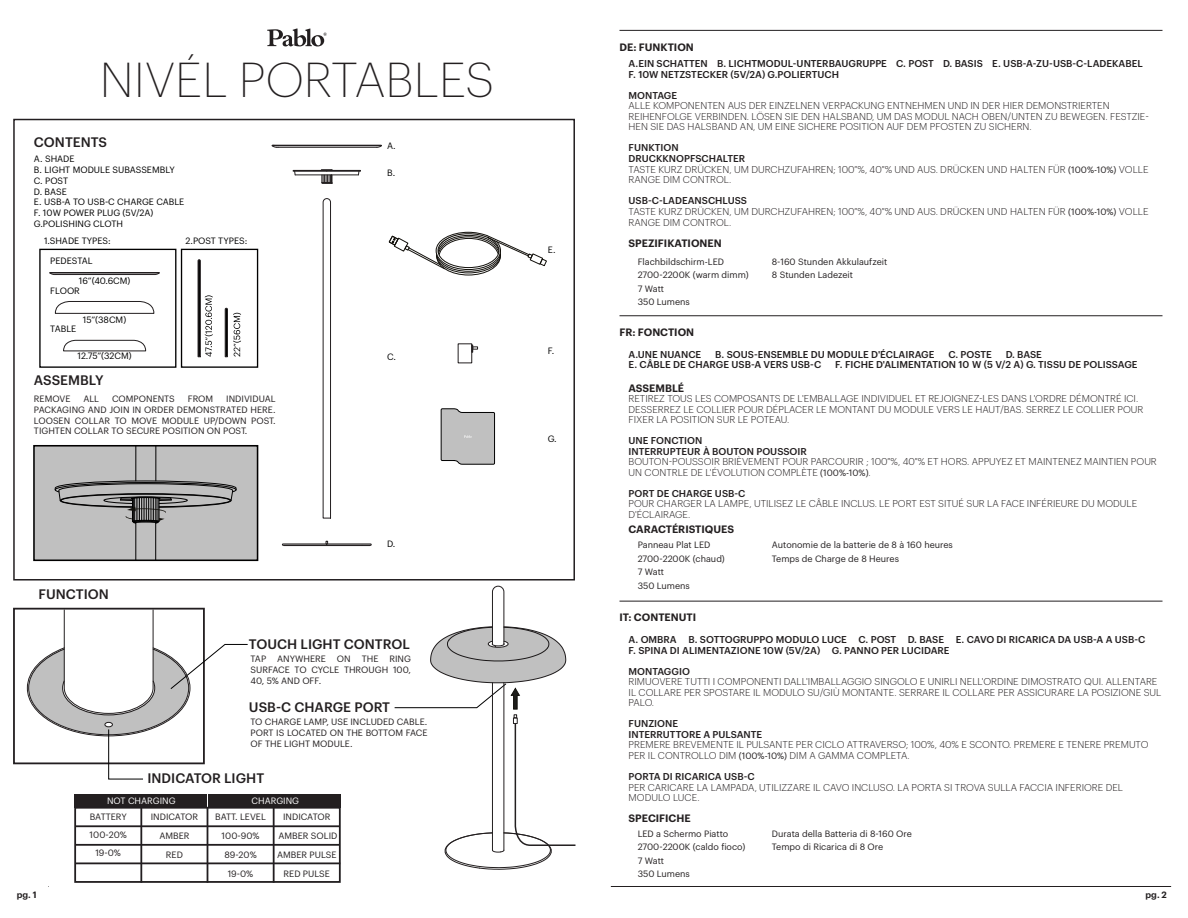
<style>
.page{position:relative;width:1188px;height:918px;background:#fff}
.page>*{position:absolute;margin:0;border:0;box-sizing:border-box;transform-origin:0 0}
.t1{font:200 48px "Graphik";color:#231f20}
.t2{font:500 13.5px "Graphik";color:#231f20}
.t3{font:600 10.5px "Graphik";color:#231f20}
.t4{font:300 9.75px/10.5px "Graphik";color:#231f20}
.t5{font:500 9.75px/10.5px "Graphik";color:#231f20}
.t6{font:9px/13.5px "Graphik";color:#231f20}
.t7{font:9px/10.8px "Graphik";color:#010000}
.t8{font:9px "Graphik";color:#fff}
.t9{font:600 9px "Graphik";color:#231f20}
.t10{font:9px "Graphik";color:#000}
.s1{font-weight:500}
.s2{font-weight:400;font-size:9px}
</style>
<div class="page">
<svg style="left:267px;top:29px;width:60px;height:17px"></svg>
<hr style="left:611px;top:886px;width:560px;height:1px;background:#231f20">
<hr style="left:620px;top:30px;width:543px;height:1px;background:#231f20">
<hr style="left:620px;top:601px;width:543px;height:1px;background:#231f20">
<hr style="left:620px;top:315px;width:543px;height:1px;background:#231f20">
<div style="left:13px;top:608px;width:192px;height:156px;border:2px solid #221e20"></div>
<div style="left:33px;top:445px;width:225px;height:116px;border:2px solid #010000"></div>
<svg style="left:34px;top:446px;width:224px;height:114px;background:#afafaf"></svg>
<div style="left:74px;top:795px;width:133px;height:13px;background:#231f20"></div>
<div style="left:208px;top:795px;width:133px;height:13px;background:#231f20"></div>
<div style="left:74px;top:807px;width:267px;height:76px;border:2px solid #221e20"></div>
<hr style="left:140px;top:808px;width:2px;height:75px;background:#221e20">
<hr style="left:207px;top:808px;width:1px;height:75px;background:#221e20">
<hr style="left:273px;top:808px;width:2px;height:75px;background:#221e20">
<hr style="left:75px;top:825px;width:265px;height:2px;background:#221e20">
<hr style="left:75px;top:844px;width:265px;height:2px;background:#221e20">
<hr style="left:75px;top:862px;width:265px;height:2px;background:#221e20">
<svg style="left:471px;top:345px;width:7px;height:8px"></svg>
<div style="left:13px;top:119px;width:562px;height:462px;border:2px solid #221e20"></div>
<svg style="left:271px;top:144px;width:111px;height:4px"></svg>
<hr style="left:274px;top:145px;width:107px;height:1px;background:#231f20">
<svg style="left:323px;top:198px;width:8px;height:321px"></svg>
<svg style="left:282px;top:541px;width:90px;height:5px"></svg>
<svg style="left:293px;top:169px;width:68px;height:15px"></svg>
<svg style="left:389px;top:232px;width:158px;height:44px"></svg>
<svg style="left:49px;top:272px;width:111px;height:3px"></svg>
<hr style="left:52px;top:272px;width:107px;height:1px;background:#231f20">
<svg style="left:197px;top:259px;width:16px;height:98px"></svg>
<svg style="left:225px;top:308px;width:16px;height:49px"></svg>
<svg style="left:55px;top:301px;width:99px;height:13px"></svg>
<svg style="left:63px;top:340px;width:83px;height:12px"></svg>
<div style="left:39px;top:249px;width:137px;height:119px;border:1px solid #010000"></div>
<div style="left:181px;top:249px;width:77px;height:119px;border:1px solid #010000"></div>
<svg style="left:394px;top:586px;width:182px;height:284px"></svg>
<svg style="left:27px;top:609px;width:221px;height:171px"></svg>
<svg style="left:441px;top:409px;width:54px;height:55px;background:#b9b9b9"></svg>
<h1 class="t1" style="left:100px;top:45px;width:396px">NIVÉL PORTABLES</h1>
<h2 class="t2" style="left:34px;top:131px;width:75px">CONTENTS</h2>
<p class="t7" style="left:34px;top:153px;width:152px">A. SHADE<br>B. LIGHT MODULE SUBASSEMBLY<br>C. POST<br>D. BASE<br>E. USB-A TO USB-C CHARGE CABLE<br>F. 10W POWER PLUG (5V/2A)<br>G.POLISHING CLOTH</p>
<p class="t7" style="left:50px;top:255px;width:44px">PEDESTAL</p>
<p class="t7" style="left:186px;top:235px;width:63px">2.POST TYPES:</p>
<p class="t7" style="left:44px;top:235px;width:68px">1.SHADE TYPES:</p>
<p class="t7" style="left:79px;top:275px;width:53px">16”(40.6CM)</p>
<p class="t7" style="left:83px;top:314px;width:45px">15”(38CM)</p>
<p class="t7" style="left:77px;top:350px;width:56px">12.75”(32CM)</p>
<p class="t7" style="left:50px;top:284px;width:31px">FLOOR</p>
<p class="t7" style="left:50px;top:323px;width:27px">TABLE</p>
<h2 class="t2" style="left:34px;top:370px;width:71px">ASSEMBLY</h2>
<p class="t6" style="left:34px;top:391px;width:38px">REMOVE</p>
<p class="t6" style="left:83px;top:391px;width:17px">ALL</p>
<p class="t6" style="left:112px;top:391px;width:64px">COMPONENTS</p>
<p class="t6" style="left:188px;top:391px;width:27px">FROM</p>
<p class="t6" style="left:34px;top:393px;width:243px;line-height:10.8px;text-align:justify;text-indent:192px">INDIVIDUAL PACKAGING AND JOIN IN ORDER DEMONSTRATED HERE.<br>LOOSEN COLLAR TO MOVE MODULE UP/DOWN POST.<br>TIGHTEN COLLAR TO SECURE POSITION ON POST.</p>
<h2 class="t2" style="left:39px;top:583px;width:72px">FUNCTION</h2>
<p class="t7" style="left:387px;top:139px;width:10px">A.</p>
<p class="t7" style="left:387px;top:167px;width:10px">B.</p>
<p class="t7" style="left:387px;top:351px;width:10px">C.</p>
<p class="t7" style="left:387px;top:538px;width:10px">D.</p>
<h2 class="t2" style="left:249px;top:634px;width:162px">TOUCH LIGHT CONTROL</h2>
<p class="t6" style="left:251px;top:653px;width:162px;line-height:10.8px;text-align:justify">TAP ANYWHERE ON THE RING SURFACE TO CYCLE THROUGH 100, 40, 5% AND OFF.</p>
<h2 class="t2" style="left:249px;top:697px;width:143px">USB-C CHARGE PORT</h2>
<p class="t6" style="left:251px;top:716px;width:178px;line-height:10.8px;text-align:justify">TO CHARGE LAMP, USE INCLUDED CABLE.<br>PORT IS LOCATED ON THE BOTTOM FACE OF THE LIGHT MODULE.</p>
<h2 class="t2" style="left:147px;top:768px;width:118px">INDICATOR LIGHT</h2>
<p class="t8" style="left:107px;top:794px;width:70px">NOT CHARGING</p>
<p class="t8" style="left:252px;top:794px;width:49px">CHARGING</p>
<p class="t9" style="left:17px;top:888px;width:21px">pg. 1</p>
<p class="t6" style="left:90px;top:807px;width:39px;line-height:18px;text-align:center">BATTERY<br>100-20%<br>19-0%</p>
<p class="t6" style="left:151px;top:807px;width:49px;line-height:18.8px;text-align:center">INDICATOR<br>AMBER<br>RED</p>
<p class="t6" style="left:215px;top:807px;width:52px;line-height:18.8px;text-align:center">BATT. LEVEL<br>100-90%<br>89-20%<br>19-0%</p>
<p class="t6" style="left:277px;top:807px;width:62px;line-height:18.8px;text-align:center">INDICATOR<br>AMBER SOLID<br>AMBER PULSE<br>RED PULSE</p>
<p class="t7" style="left:548px;top:243px;width:9px">E.</p>
<p class="t7" style="left:548px;top:344px;width:8px">F.</p>
<p class="t10" style="left:548px;top:432px;width:10px">G.</p>
<p class="t3" style="left:620px;top:39px;width:76px">DE: FUNKTION</p>
<p class="t5" style="left:629px;top:58px;width:516px">A.EIN SCHATTEN B. LICHTMODUL-UNTERBAUGRUPPE C. POST D. BASIS E. USB-A-ZU-USB-C-LADEKABEL<br>F. 10W NETZSTECKER (5V/2A) G.POLIERTUCH</p>
<p class="t5" style="left:629px;top:89px;width:50px">MONTAGE</p>
<p class="t4" style="left:629px;top:100px;width:522px">ALLE KOMPONENTEN AUS DER EINZELNEN VERPACKUNG ENTNEHMEN UND IN DER HIER DEMONSTRIERTEN<br>REIHENFOLGE VERBINDEN. LÖSEN SIE DEN HALSBAND, UM DAS MODUL NACH OBEN/UNTEN ZU BEWEGEN. FESTZIE-<br>HEN SIE DAS HALSBAND AN, UM EINE SICHERE POSITION AUF DEM PFOSTEN ZU SICHERN.</p>
<p class="t4" style="left:629px;top:142px;width:521px"><span class="s1">FUNKTION<br>DRUCKKNOPFSCHALTER<br></span>TASTE KURZ DRÜCKEN, UM DURCHZUFAHREN; 100″%, 40″% UND AUS. DRÜCKEN UND HALTEN FÜR <span class="s2">(100%-10%)</span> VOLLE RANGE DIM CONTROL.</p>
<p class="t4" style="left:629px;top:195px;width:521px"><span class="s1">USB-C-LADEANSCHLUSS<br></span>TASTE KURZ DRÜCKEN, UM DURCHZUFAHREN; 100″%, 40″% UND AUS. DRÜCKEN UND HALTEN FÜR <span class="s2">(100%-10%)</span> VOLLE<br>RANGE DIM CONTROL.</p>
<p class="t3" style="left:629px;top:235px;width:95px">SPEZIFIKATIONEN</p>
<p class="t6" style="left:638px;top:254px;width:113px">Flachbildschirm-LED<br>2700-2200K (warm dimm)<br>7 Watt<br>350 Lumens</p>
<p class="t6" style="left:772px;top:254px;width:117px">8-160 Stunden Akkulaufzeit<br>8 Stunden Ladezeit</p>
<p class="t3" style="left:620px;top:324px;width:76px">FR: FONCTION</p>
<p class="t5" style="left:629px;top:348px;width:74px">A.UNE NUANCE</p>
<p class="t5" style="left:715px;top:348px;width:221px">B. SOUS-ENSEMBLE DU MODULE D'ÉCLAIRAGE</p>
<p class="t5" style="left:948px;top:348px;width:45px">C. POSTE</p>
<p class="t5" style="left:1006px;top:348px;width:38px">D. BASE</p>
<p class="t5" style="left:629px;top:359px;width:194px">E. CÂBLE DE CHARGE USB-A VERS USB-C</p>
<p class="t5" style="left:835px;top:359px;width:304px">F. FICHE D'ALIMENTATION 10 W (5 V/2 A) G. TISSU DE POLISSAGE</p>
<p class="t3" style="left:629px;top:380px;width:57px">ASSEMBLÉ</p>
<p class="t4" style="left:629px;top:392px;width:516px">RETIREZ TOUS LES COMPOSANTS DE L'EMBALLAGE INDIVIDUEL ET REJOIGNEZ-LES DANS L'ORDRE DÉMONTRÉ ICI.<br>DESSERREZ LE COLLIER POUR DÉPLACER LE MONTANT DU MODULE VERS LE HAUT/BAS. SERREZ LE COLLIER POUR<br>FIXER LA POSITION SUR LE POTEAU.</p>
<p class="t5" style="left:629px;top:434px;width:180px">UNE FONCTION<br>INTERRUPTEUR À BOUTON POUSSOIR</p>
<p class="t4" style="left:629px;top:455px;width:530px">BOUTON-POUSSOIR BRIÈVEMENT POUR PARCOURIR ; 100″%, 40″% ET HORS. APPUYEZ ET MAINTENEZ MAINTIEN POUR<br>UN CONTRLE DE L'ÉVOLUTION COMPLÈTE <span class="s2">(100%-10%)</span>.</p>
<p class="t5" style="left:629px;top:487px;width:118px">PORT DE CHARGE USB-C</p>
<p class="t4" style="left:629px;top:498px;width:510px">POUR CHARGER LA LAMPE, UTILISEZ LE CÂBLE INCLUS. LE PORT EST SITUÉ SUR LA FACE INFÉRIEURE DU MODULE<br>D'ÉCLAIRAGE.</p>
<p class="t6" style="left:638px;top:537px;width:89px">Panneau Plat LED<br>2700-2200K (chaud)<br>7 Watt<br>350 Lumens</p>
<p class="t3" style="left:620px;top:609px;width:78px">IT: CONTENUTI</p>
<p class="t3" style="left:629px;top:521px;width:107px">CARACTÉRISTIQUES</p>
<p class="t6" style="left:772px;top:537px;width:183px">Autonomie de la batterie de 8 à 160 heures<br>Temps de Charge de 8 Heures</p>
<p class="t5" style="left:629px;top:634px;width:518px">A. OMBRA B. SOTTOGRUPPO MODULO LUCE C. POST D. BASE E. CAVO DI RICARICA DA USB-A A USB-C<br>F. SPINA DI ALIMENTAZIONE 10W (5V/2A) G. PANNO PER LUCIDARE</p>
<p class="t5" style="left:629px;top:665px;width:63px">MONTAGGIO</p>
<p class="t4" style="left:629px;top:676px;width:534px">RIMUOVERE TUTTI I COMPONENTI DALL'IMBALLAGGIO SINGOLO E UNIRLI NELL'ORDINE DIMOSTRATO QUI. ALLENTARE<br>IL COLLARE PER SPOSTARE IL MODULO SU/GIÙ MONTANTE. SERRARE IL COLLARE PER ASSICURARE LA POSIZIONE SUL<br>PALO.</p>
<p class="t5" style="left:629px;top:718px;width:135px">FUNZIONE<br>INTERRUTTORE A PULSANTE</p>
<p class="t4" style="left:629px;top:739px;width:521px">PREMERE BREVEMENTE IL PULSANTE PER CICLO ATTRAVERSO; 100%, 40% E SCONTO. PREMERE E TENERE PREMUTO<br>PER IL CONTROLLO DIM <span class="s2">(100%-10%)</span> DIM A GAMMA COMPLETA.</p>
<p class="t5" style="left:629px;top:770px;width:128px">PORTA DI RICARICA USB-C</p>
<p class="t4" style="left:629px;top:781px;width:496px">PER CARICARE LA LAMPADA, UTILIZZARE IL CAVO INCLUSO. LA PORTA SI TROVA SULLA FACCIA INFERIORE DEL<br>MODULO LUCE.</p>
<p class="t6" style="left:638px;top:826px;width:109px">LED a Schermo Piatto<br>2700-2200K (caldo fioco)<br>7 Watt<br>350 Lumens</p>
<p class="t3" style="left:629px;top:810px;width:64px">SPECIFICHE</p>
<p class="t6" style="left:772px;top:826px;width:141px">Durata della Batteria di 8-160 Ore<br>Tempo di Ricarica di 8 Ore</p>
<p class="t9" style="left:1146px;top:888px;width:23px">pg. 2</p>
</div>
